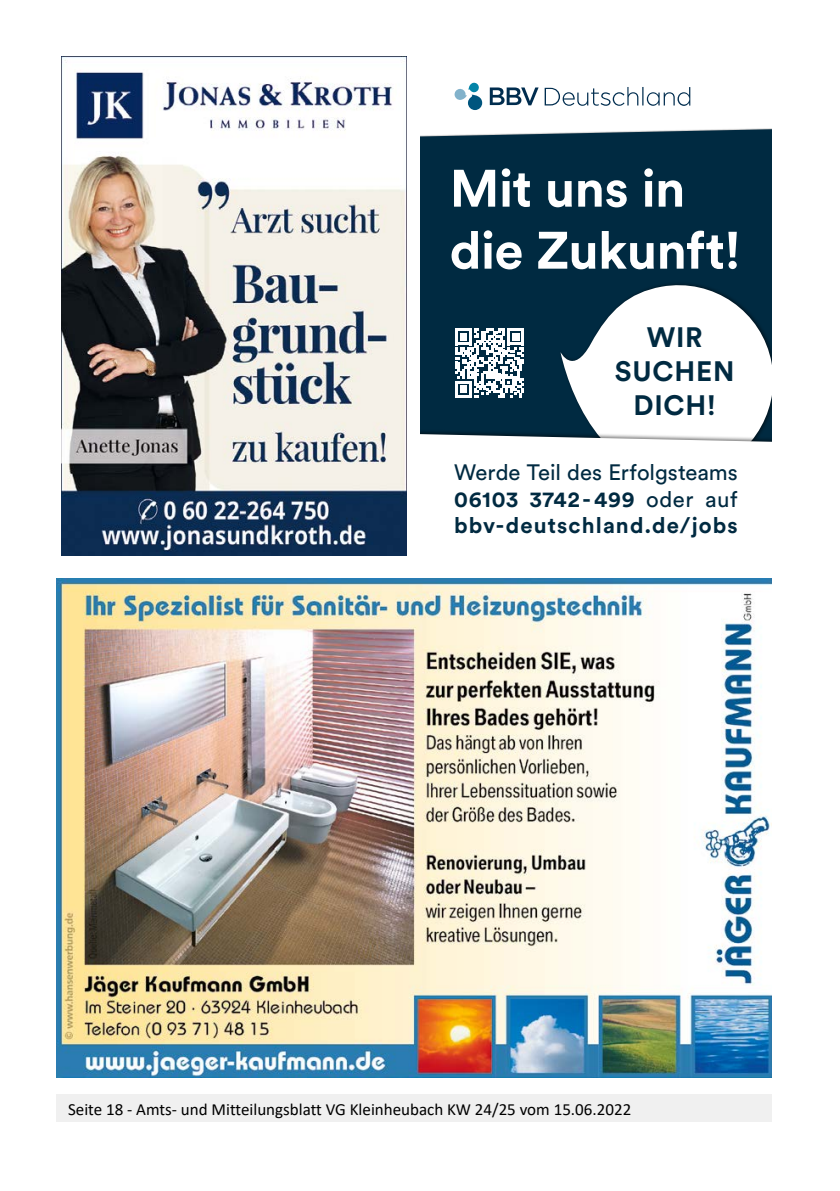
<style>
.page{position:relative;width:840px;height:1191px;background:#fff}
.page>*{position:absolute;margin:0;border:0;box-sizing:border-box;transform-origin:0 0}
.t1{font:700 52px/62px "Circular Std";letter-spacing:-.015em;color:#fff}
.t2{font:700 27.8px/34px "Circular Std";letter-spacing:.025em;color:#002a41;text-align:center}
.t3{font:700 22px/26.6px "Circular Std";letter-spacing:.045em;color:#002a41;text-align:justify}
.t4{font:17px "Calibri";color:#000}
.s1{font-weight:400}
</style>
<div class="page">
<img style="left:57px;top:578px;width:714px;height:499px">
<div style="left:420px;top:129px;width:351px;height:299px;background:#002a41"></div>
<svg style="left:454px;top:82px;width:28px;height:28px"></svg>
<svg style="left:489px;top:87px;width:49px;height:18px"></svg>
<svg style="left:544px;top:87px;width:146px;height:19px"></svg>
<svg style="left:560px;top:277px;width:211px;height:151px"></svg>
<div style="left:420px;top:428px;width:351px;height:130px;background:#000;opacity:.5"></div>
<svg style="left:420px;top:434px;width:351px;height:124px"></svg>
<svg style="left:455px;top:328px;width:69px;height:69px"></svg>
<img style="left:61px;top:57px;width:345px;height:498px">
<div style="left:57px;top:1095px;width:714px;height:27px;background:#f0f0f0"></div>
<h1 class="t1" style="left:449px;top:156px;width:293px">Mit uns in die Zukunft!</h1>
<p class="t2" style="left:614px;top:320px;width:121px">WIR<br>SUCHEN<br>DICH!</p>
<p class="t3" style="left:454px;top:459px;width:285px"><span class="s1">Werde Teil des Erfolgsteams </span>06103 3742- 499 <span class="s1">oder auf </span>bbv-deutschland.de/jobs</p>
<p class="t4" style="left:68px;top:1098px;width:564px">Seite 18 - Amts- und Mitteilungsblatt VG Kleinheubach KW 24/25 vom 15.06.2022</p>
</div>
